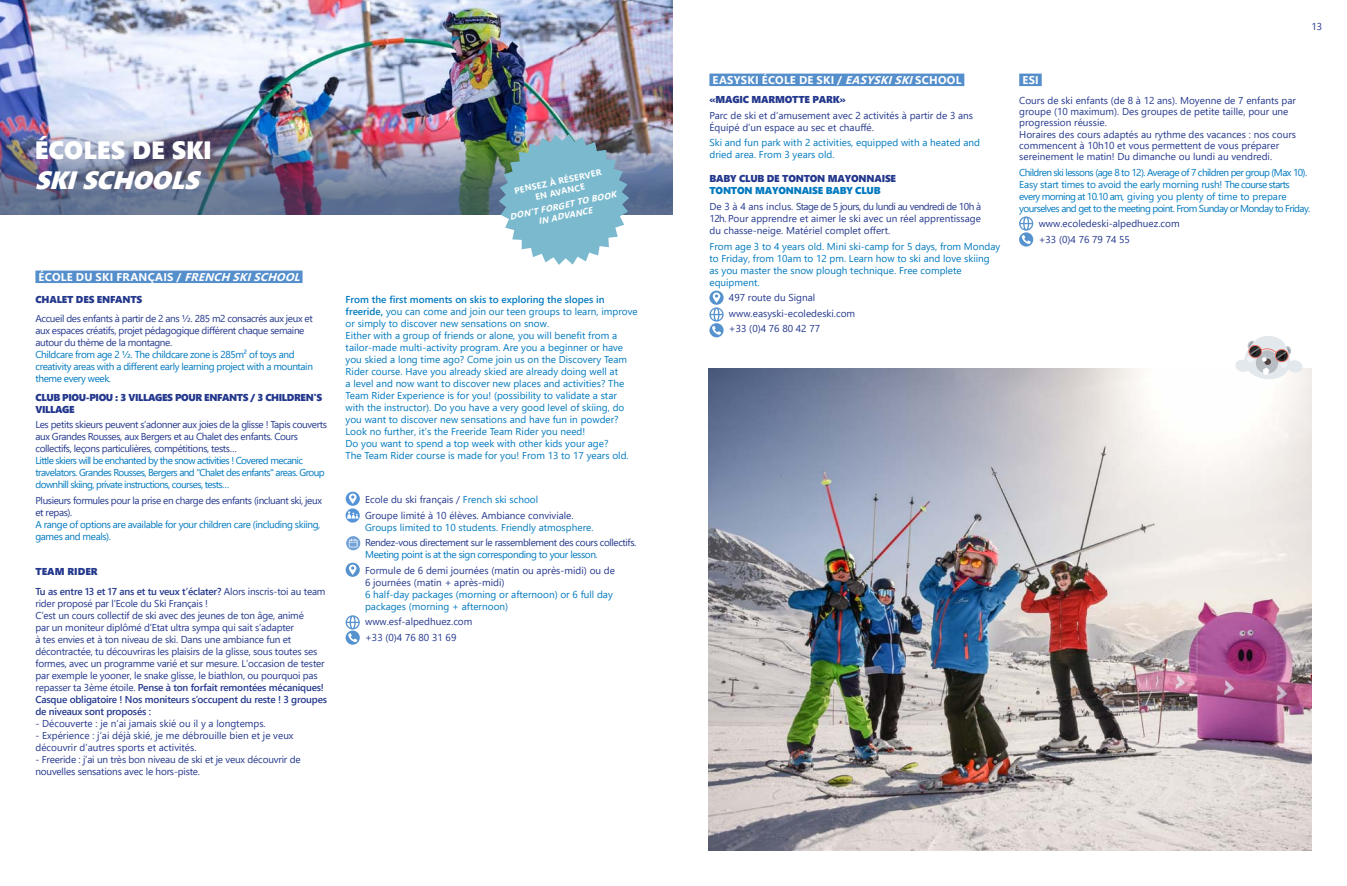
<style>
.page{position:relative;width:1347px;height:886px;background:#fff}
.page>*{position:absolute;margin:0;border:0;box-sizing:border-box;transform-origin:0 0}
.t1{font:25px "Segoe UI Black";color:#fff}
.t2{font:italic 25px "Segoe UI Black";color:#fff}
.t3{font:700 11.25px "Segoe UI";letter-spacing:.025em;color:#fff}
.t4{font:10px/12px "Segoe UI";color:#0079bf}
.t5{font:10px/12px "Segoe UI";letter-spacing:-.02em;color:#24388d}
.t6{font:10px/11.2px "Segoe UI";color:#24388d}
.t7{font:10px/12px "Segoe UI";letter-spacing:-.04em;color:#24388d}
.t8{font:10px/12px "Segoe UI";letter-spacing:-.06em;color:#0079bf}
.t9{font:10px/12px "Segoe UI";letter-spacing:-.04em;color:#0079bf}
.t10{font:10px "Segoe UI Black";letter-spacing:-.02em;color:#24388d}
.t11{font:10px/12px "Segoe UI Black";letter-spacing:-.04em;color:#24388d}
.t12{font:10px "Segoe UI Black";letter-spacing:-.02em;color:#0079bf}
.t13{font:10px "Segoe UI Black";color:#24388d}
.t14{font:10px "Segoe UI";color:#24378d}
.t15{font:italic 700 8.75px/10.5px "Segoe UI";color:#fff;text-align:center}
.t16{font:700 8.75px/10.5px "Segoe UI";color:#fff;text-align:center}
.s1{font-style:italic}
.s2{color:#24378d}
.s3{font-weight:600}
.s4{color:#0079bf}
</style>
<div class="page">
<img style="left:0;top:0;width:673px;height:111px">
<img style="left:0;top:111px;width:673px;height:103px">
<svg style="left:499px;top:134px;width:130px;height:131px;background:#8cbac8"></svg>
<img style="left:709px;top:368px;width:602px;height:482px">
<svg style="left:1019px;top:216px;width:14px;height:31px"></svg>
<div style="left:1019px;top:74px;width:22px;height:12px;background:#548ecb"></div>
<svg style="left:709px;top:291px;width:14px;height:46px"></svg>
<div style="left:709px;top:74px;width:255px;height:12px;background:#548ecb"></div>
<svg style="left:1216px;top:336px;width:92px;height:61px"></svg>
<div style="left:35px;top:271px;width:267px;height:12px;background:#548ecb"></div>
<svg style="left:345px;top:563px;width:15px;height:14px"></svg>
<svg style="left:345px;top:615px;width:15px;height:30px"></svg>
<svg style="left:345px;top:492px;width:15px;height:31px"></svg>
<svg style="left:346px;top:536px;width:14px;height:14px"></svg>
<h1 class="t1" style="left:35px;top:132px;width:179px">ÉCOLES DE SKI</h1>
<h1 class="t2" style="left:35px;top:162px;width:174px">SKISCHOOLS</h1>
<p class="t16" style="left:513px;top:185px;width:90px;rotate:-12deg">PENSEZ À RÉSERVER<br>EN AVANCE</p>
<p class="t15" style="left:509px;top:211px;width:110px;rotate:-12deg">DON'T FORGET TO BOOK<br>IN ADVANCE</p>
<p class="t3" style="left:39px;top:266px;width:268px">ÉCOLE DU SKI FRANÇAIS / <span class="s1">FRENCHSKISCHOOL</span></p>
<p class="t10" style="left:35px;top:292px;width:108px">CHALET DES ENFANTS</p>
<p class="t7" style="left:35px;top:311px;width:279px">Accueil des enfants à partir de 2 ans <span class="s2">½</span>. 285 m2 consacrés aux jeux et aux espaces créatifs, projet pédagogique différent chaque semaine autour du thème de la montagne.</p>
<p class="t9" style="left:35px;top:347px;width:279px">Childcare from age 2 ½. The childcare zone is 285m² of toys and creativity areas with a different early learning project with a mountain theme every week.</p>
<p class="t11" style="left:35px;top:391px;width:288px">CLUB PIOU-PIOU : 3 VILLAGES POUR ENFANTS / 3 CHILDREN'S<br>VILLAGE</p>
<p class="t7" style="left:35px;top:418px;width:293px">Les petits skieurs peuvent s’adonner aux joies de la glisse ! Tapis couverts aux Grandes Rousses, aux Bergers et au Chalet des enfants. Cours collectifs, leçons particulières, compétitions, tests…</p>
<p class="t8" style="left:35px;top:454px;width:291px">Little skiers will be enchanted by the snow activities ! Covered mecanic travelators. Grandes Rousses, Bergers and "Chalet des enfants" areas. Group downhill skiing, private instructions, courses, tests…</p>
<p class="t7" style="left:35px;top:493px;width:288px">Plusieurs formules pour la prise en charge des enfants (incluant ski, jeux et repas).</p>
<p class="t9" style="left:35px;top:517px;width:286px">A range of options are available for your children care (including skiing, games and meals).</p>
<p class="t13" style="left:35px;top:565px;width:64px">TEAM RIDER</p>
<p class="t5" style="left:35px;top:584px;width:293px"><span class="s3">Tu as entre 13 et 17 ans et tu veux t’éclater?</span> Alors inscris-toi au team rider proposé par l’Ecole du Ski Français !<br>C’est un cours collectif de ski avec des jeunes de ton âge, animé<br>par un moniteur diplômé d’Etat ultra sympa qui sait s’adapter<br>à tes envies et à ton niveau de ski. Dans une ambiance fun et décontractée, tu découvriras les plaisirs de la glisse, sous toutes ses formes, avec un programme varié et sur mesure. L’occasion de tester par exemple le yooner, le snake glisse, le biathlon, ou pourquoi pas repasser ta 3ème étoile. <span class="s3">Pense à ton forfait remontées mécaniques!<br>Casque obligatoire ! Nos moniteurs s’occupent du reste ! 3 groupes de niveaux sont proposés :</span></p>
<p class="t6" style="left:35px;top:716px;width:232px">- Découverte : je n’ai jamais skié ou il y a longtemps.</p>
<p class="t6" style="left:35px;top:728px;width:260px;line-height:12px">- Expérience : j’ai déjà skié, je me débrouille bien et je veux découvrir d’autres sports et activités.</p>
<p class="t5" style="left:35px;top:752px;width:267px">- Freeride : j’ai un très bon niveau de ski et je veux découvrir de nouvelles sensations avec le hors-piste.</p>
<p class="t4" style="left:345px;top:292px;width:294px"><span class="s3">From the first moments on skis to exploring the slopes in freeride,</span> you can come and join our teen groups to learn, improve or simply to discover new sensations on snow.<br>Either with a group of friends or alone, you will benefit from a tailor-made multi-activity program. Are you a beginner or have you skied a long time ago? Come join us on the Discovery Team Rider course. Have you already skied are already doing well at<br>a level and now want to discover new places and activities? The Team Rider Experience is for you! (possibility to validate a star with the instructor). Do you have a very good level of skiing, do you want to discover new sensations and have fun in powder?<br>Look no further, it’s the Freeride Team Rider you need!<br>Do you want to spend a top week with other kids your age?<br>The Team Rider course is made for you! From 13 to 17 years old.</p>
<p class="t6" style="left:365px;top:491px;width:210px;line-height:15.5px"><span class="s2">Ecole du ski français /</span> <span class="s4">French ski school<br></span>Groupe limité à 10 élèves. Ambiance conviviale.</p>
<p class="t4" style="left:365px;top:520px;width:230px">Groups limited to 10 students. Friendly atmosphere.</p>
<p class="t7" style="left:365px;top:536px;width:273px">Rendez-vous directement sur le rassemblement des cours collectifs.</p>
<p class="t9" style="left:365px;top:548px;width:234px">Meeting point is at the sign corresponding to your lesson.</p>
<p class="t6" style="left:365px;top:563px;width:251px;line-height:12px">Formule de 6 demi journées (matin ou après-midi) ou de<br>6 journées (matin + après-midi)</p>
<p class="t4" style="left:365px;top:587px;width:249px">6 half-day packages (morning or afternoon) or 6 full day packages (morning + afternoon)</p>
<p class="t6" style="left:365px;top:613px;width:109px;line-height:15.5px">www.esf-alpedhuez.com +33 (0)4 76 80 31 69</p>
<p class="t3" style="left:712px;top:69px;width:250px">EASYSKI ÉCOLE DE SKI / <span class="s1">EASYSKISKI</span>SCHOOL</p>
<p class="t10" style="left:709px;top:93px;width:138px">«MAGIC MARMOTTE PARK»</p>
<p class="t6" style="left:709px;top:108px;width:265px;line-height:12px">Parc de ski et d’amusement avec 2 activités à partir de 3 ans<br>Équipé d’un espace au sec et chauffé.</p>
<p class="t4" style="left:709px;top:136px;width:272px">Ski and fun park with 2 activities, equipped with a heated and dried area. From 3 years old.</p>
<p class="t10" style="left:709px;top:172px;width:188px">BABY CLUB DE TONTON MAYONNAISE</p>
<p class="t12" style="left:709px;top:184px;width:173px">TONTON MAYONNAISE BABY CLUB</p>
<p class="t5" style="left:709px;top:200px;width:273px;text-align:justify">De 3 à 4 ans inclus. Stage de 5 jours, du lundi au vendredi de 10h à 12h. Pour apprendre et aimer le ski avec un réel apprentissage du chasse-neige. Matériel complet offert.</p>
<p class="t4" style="left:709px;top:239px;width:292px">From age 3 to 4 years old. Mini ski-camp for 5 days, from Monday to Friday, from 10am to 12 pm. Learn how to ski and love skiing as you master the snow plough technique. Free complete equipment.</p>
<p class="t6" style="left:729px;top:289px;width:128px;line-height:15.5px">497 route du Signal www.easyski-ecoledeski.com +33 (0)4 76 80 42 77</p>
<p class="t3" style="left:1022px;top:69px;width:18px">ESI</p>
<p class="t14" style="left:1311px;top:17px;width:12px">13</p>
<p class="t6" style="left:1019px;top:94px;width:278px">Cours de ski enfants (de 8 à 12 ans). Moyenne de 7 enfants par groupe (10 maximum). Des groupes de petite taille, pour une progression réussie.<br>Horaires des cours adaptés au rythme des vacances : nos cours commencent à 10h10 et vous permettent de vous préparer sereinement le matin! Du dimanche ou lundi au vendredi.</p>
<p class="t8" style="left:1019px;top:165px;width:293px">Children ski lessons (age 8 to 12). Average of 7 children per group (Max 10).<br>Easy start times to avoid the early morning rush! The course starts every morning at 10.10 am, giving you plenty of time to prepare yourselves and get to the meeting point. From Sunday or Monday to Friday.</p>
<p class="t6" style="left:1038px;top:215px;width:142px;line-height:15.5px">www.ecoledeski-alpedhuez.com +33 (0)4 76 79 74 55</p>
</div>
